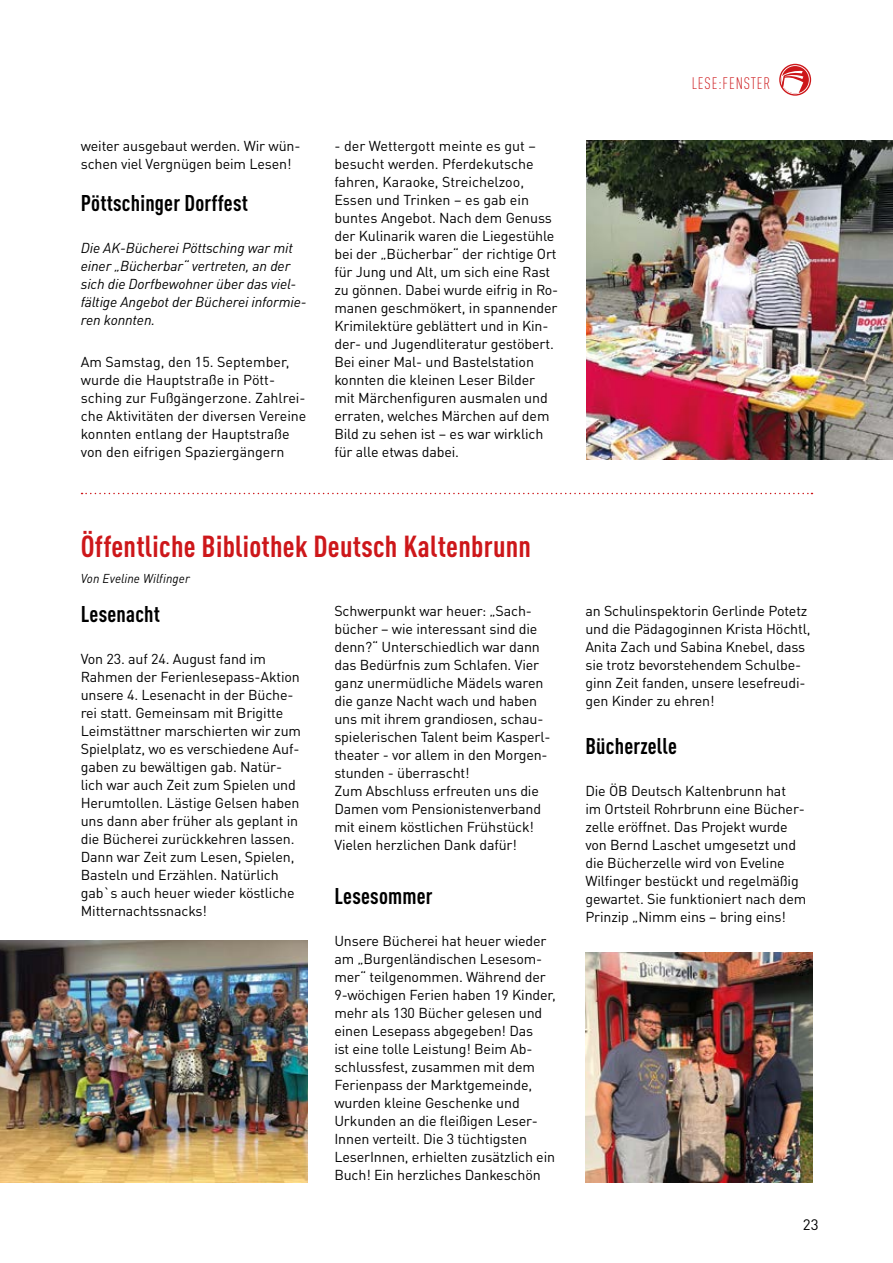
<style>
.page{position:relative;width:893px;height:1263px;background:#fff}
.page>*{position:absolute;margin:0;border:0;box-sizing:border-box;transform-origin:0 0}
.t1{font:700 condensed 30px "DIN Pro";letter-spacing:.01em;color:#cd171a}
.t2{font:700 condensed 22.5px "DIN Pro";letter-spacing:.01em;color:#000}
.t3{font:300 condensed 16.5px "DIN Pro";letter-spacing:.05em;color:#cd171a}
.t4{font:15px "DIN Pro";color:#000}
.t5{font:14.25px/18px "DIN Pro";letter-spacing:-.01em;color:#000}
.t6{font:italic 14.25px/18px "DIN Pro";letter-spacing:-.01em;color:#000}
.t7{font:italic 12.75px "DIN Pro";letter-spacing:.01em;color:#000;scale:.95 1}
</style>
<div class="page">
<svg style="left:779px;top:64px;width:32px;height:32px"></svg>
<img style="left:587px;top:140px;width:306px;height:319px">
<svg style="left:82px;top:493px;width:730px;height:1px"></svg>
<img style="left:0;top:941px;width:308px;height:241px">
<img style="left:586px;top:952px;width:226px;height:230px">
<p class="t5" style="left:81px;top:136px;width:221px">weiter ausgebaut werden. Wir wün&shy;schen viel Vergnügen beim Lesen!</p>
<h2 class="t2" style="left:81px;top:186px;width:169px">Pöttschinger Dorffest</h2>
<p class="t6" style="left:81px;top:238px;width:227px">Die AK-Bücherei Pöttsching war mit einer „Bücherbar“ vertreten, an der sich die Dorfbewohner über das viel&shy;fältige Angebot der Bücherei informie&shy;ren konnten.</p>
<p class="t5" style="left:81px;top:352px;width:227px">Am Samstag, den 15. September, wurde die Hauptstraße in Pött&shy;sching zur Fußgängerzone. Zahlrei&shy;che Aktivitäten der diversen Vereine konnten entlang der Hauptstraße von den eifrigen Spaziergängern</p>
<p class="t5" style="left:334px;top:136px;width:225px">- der Wettergott meinte es gut – besucht werden. Pferdekutsche fahren, Karaoke, Streichelzoo,<br>Essen und Trinken – es gab ein buntes Angebot. Nach dem Genuss der Kulinarik waren die Liegestühle bei der „Bücherbar“ der richtige Ort für Jung und Alt, um sich eine Rast zu gönnen. Dabei wurde eifrig in Ro&shy;manen geschmökert, in spannender<br>Krimilektüre geblättert und in Kin&shy;der- und Jugendliteratur gestöbert.<br>Bei einer Mal- und Bastelstation konnten die kleinen Leser Bilder mit Märchenfiguren ausmalen und erraten, welches Märchen auf dem<br>Bild zu sehen ist – es war wirklich für alle etwas dabei.</p>
<h1 class="t1" style="left:81px;top:523px;width:452px">Öffentliche Bibliothek Deutsch Kaltenbrunn</h1>
<p class="t7" style="left:81px;top:568px;width:116px">Von Eveline Wilfinger</p>
<p class="t5" style="left:334px;top:600px;width:218px">Schwerpunkt war heuer: „Sach&shy;bücher – wie interessant sind die denn?“ Unterschiedlich war dann das Bedürfnis zum Schlafen. Vier ganz unermüdliche Mädels waren die ganze Nacht wach und haben uns mit ihrem grandiosen, schau&shy;spielerischen Talent beim Kasperl&shy;theater - vor allem in den Morgen&shy;stunden - überrascht!<br>Zum Abschluss erfreuten uns die<br>Damen vom Pensionistenverband mit einem köstlichen Frühstück!<br>Vielen herzlichen Dank dafür!</p>
<h2 class="t2" style="left:334px;top:879px;width:100px">Lesesommer</h2>
<p class="t5" style="left:334px;top:930px;width:223px">Unsere Bücherei hat heuer wieder am „Burgenländischen Lesesom&shy;mer“ teilgenommen. Während der<br>9-wöchigen Ferien haben 19 Kinder, mehr als 130 Bücher gelesen und einen Lesepass abgegeben! Das<br>ist eine tolle Leistung! Beim Ab&shy;schlussfest, zusammen mit dem<br>Ferienpass der Marktgemeinde, wurden kleine Geschenke und<br>Urkunden an die fleißigen Leser-<br>Innen verteilt. Die 3 tüchtigsten<br>LeserInnen, erhielten zusätzlich ein<br>Buch! Ein herzliches Dankeschön</p>
<h2 class="t2" style="left:81px;top:597px;width:81px">Lesenacht</h2>
<p class="t5" style="left:81px;top:649px;width:222px">Von 23. auf 24. August fand im Rahmen der Ferienlesepass-Aktion unsere 4. Lesenacht in der Büche&shy;rei statt. Gemeinsam mit Brigitte Leimstättner marschierten wir zum Spielplatz, wo es verschiedene Auf&shy;gaben zu bewältigen gab. Natür&shy;lich war auch Zeit zum Spielen und Herumtollen. Lästige Gelsen haben uns dann aber früher als geplant in die Bücherei zurückkehren lassen.<br>Dann war Zeit zum Lesen, Spielen, Basteln und Erzählen. Natürlich gab`s auch heuer wieder köstliche Mitternachtssnacks!</p>
<p class="t3" style="left:692px;top:72px;width:80px">LESE:FENSTER</p>
<p class="t5" style="left:585px;top:600px;width:227px">an Schulinspektorin Gerlinde Potetz und die Pädagoginnen Krista Höchtl, Anita Zach und Sabina Knebel, dass sie trotz bevorstehendem Schulbe&shy;ginn Zeit fanden, unsere lesefreudi&shy;gen Kinder zu ehren!</p>
<h2 class="t2" style="left:585px;top:729px;width:93px">Bücherzelle</h2>
<p class="t5" style="left:585px;top:780px;width:222px">Die ÖB Deutsch Kaltenbrunn hat<br>im Ortsteil Rohrbrunn eine Bücher&shy;zelle eröffnet. Das Projekt wurde von Bernd Laschet umgesetzt und die Bücherzelle wird von Eveline Wilfinger bestückt und regelmäßig gewartet. Sie funktioniert nach dem Prinzip „Nimm eins – bring eins!</p>
<p class="t4" style="left:803px;top:1213px;width:17px">23</p>
</div>
